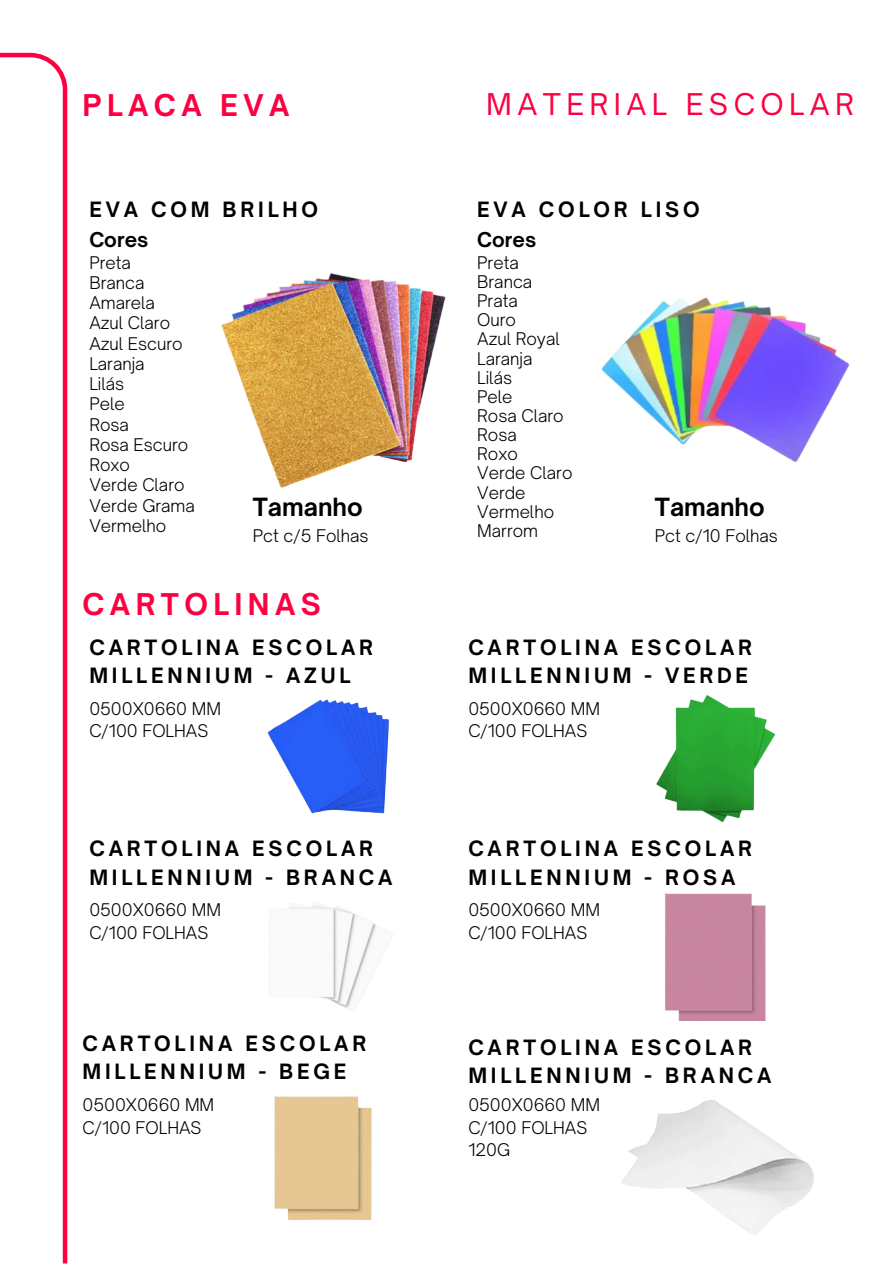
<style>
.page{position:relative;width:894px;height:1264px;background:#fff}
.page>*{position:absolute;margin:0;border:0;box-sizing:border-box;transform-origin:0 0}
.t1{font:700 28.65px "Open Sauce One";letter-spacing:.19em;color:#fc0042}
.t2{font:28.65px "Open Sauce One";letter-spacing:.19em;color:#fc0042}
.t3{font:700 24px "Open Sauce One";color:#000}
.t4{font:700 20.25px/28.2px "Open Sauce One";letter-spacing:.19em;color:#000}
.t5{font:700 19.5px "Open Sauce One";color:#000}
.t6{font:300 16.65px/22.6px "Open Sauce One";color:#000}
</style>
<div class="page">
<svg style="left:0;top:52px;width:68px;height:1211px"></svg>
<img style="left:221px;top:273px;width:225px;height:215px">
<img style="left:601px;top:297px;width:249px;height:165px">
<img style="left:267px;top:699px;width:122px;height:115px">
<img style="left:288px;top:905px;width:89px;height:104px">
<img style="left:274px;top:1096px;width:98px;height:124px">
<img style="left:656px;top:695px;width:120px;height:127px">
<img style="left:664px;top:893px;width:102px;height:127px">
<img style="left:621px;top:1100px;width:193px;height:135px">
<h1 class="t1" style="left:82px;top:87px;width:208px">PLACA EVA</h1>
<p class="t2" style="left:486px;top:87px;width:369px">MATERIAL ESCOLAR</p>
<h4 class="t4" style="left:89px;top:195px;width:230px">EVA COM BRILHO</h4>
<h5 class="t5" style="left:89px;top:228px;width:60px">Cores</h5>
<p class="t6" style="left:89px;top:251px;width:43px">Preta</p>
<p class="t6" style="left:89px;top:271px;width:56px">Branca</p>
<p class="t6" style="left:89px;top:291px;width:67px">Amarela</p>
<p class="t6" style="left:89px;top:311px;width:82px">Azul Claro</p>
<p class="t6" style="left:89px;top:332px;width:95px">Azul Escuro</p>
<p class="t6" style="left:89px;top:352px;width:57px">Laranja</p>
<p class="t6" style="left:89px;top:372px;width:36px">Lilás</p>
<p class="t6" style="left:89px;top:392px;width:37px">Pele</p>
<p class="t6" style="left:89px;top:413px;width:41px">Rosa</p>
<p class="t6" style="left:89px;top:433px;width:100px">Rosa Escuro</p>
<p class="t6" style="left:89px;top:453px;width:42px">Roxo</p>
<p class="t6" style="left:89px;top:473px;width:97px">Verde Claro</p>
<p class="t6" style="left:89px;top:494px;width:107px">Verde Grama</p>
<p class="t6" style="left:89px;top:514px;width:78px">Vermelho</p>
<p class="t4" style="left:477px;top:195px;width:224px">EVA COLOR LISO</p>
<h3 class="t5" style="left:477px;top:228px;width:60px">Cores</h3>
<p class="t6" style="left:477px;top:251px;width:43px">Preta</p>
<h1 class="t6" style="left:477px;top:270px;width:56px">Branca</h1>
<h4 class="t6" style="left:477px;top:289px;width:42px">Prata</h4>
<p class="t6" style="left:477px;top:309px;width:40px">Ouro</p>
<h6 class="t6" style="left:477px;top:328px;width:84px">Azul Royal</h6>
<h4 class="t6" style="left:477px;top:347px;width:57px">Laranja</h4>
<p class="t6" style="left:477px;top:366px;width:36px">Lilás</p>
<h6 class="t6" style="left:477px;top:385px;width:37px">Pele</h6>
<h4 class="t6" style="left:477px;top:404px;width:88px">Rosa Claro</h4>
<h6 class="t6" style="left:477px;top:423px;width:41px">Rosa</h6>
<p class="t6" style="left:477px;top:442px;width:42px">Roxo</p>
<h2 class="t6" style="left:477px;top:462px;width:97px">Verde Claro</h2>
<h4 class="t6" style="left:477px;top:481px;width:50px">Verde</h4>
<h5 class="t6" style="left:477px;top:500px;width:78px">Vermelho</h5>
<p class="t3" style="left:654px;top:492px;width:111px">Tamanho</p>
<p class="t3" style="left:253px;top:492px;width:111px">Tamanho</p>
<p class="t6" style="left:253px;top:524px;width:117px">Pct c/5 Folhas</p>
<p class="t6" style="left:477px;top:519px;width:62px">Marrom</p>
<p class="t6" style="left:654px;top:524px;width:125px">Pct c/10 Folhas</p>
<p class="t1" style="left:82px;top:586px;width:240px">CARTOLINAS</p>
<p class="t4" style="left:89px;top:633px;width:285px">CARTOLINA ESCOLAR<br>MILLENNIUM - AZUL</p>
<p class="t6" style="left:89px;top:697px;width:133px">0500X0660 MM<br>C/100 FOLHAS</p>
<p class="t4" style="left:89px;top:834px;width:304px">CARTOLINA ESCOLAR<br>MILLENNIUM - BRANCA</p>
<p class="t6" style="left:89px;top:898px;width:133px">0500X0660 MM<br>C/100 FOLHAS</p>
<p class="t4" style="left:82px;top:1029px;width:285px">CARTOLINA ESCOLAR<br>MILLENNIUM - BEGE</p>
<p class="t6" style="left:82px;top:1093px;width:133px">0500X0660 MM<br>C/100 FOLHAS</p>
<p class="t4" style="left:468px;top:633px;width:285px">CARTOLINA ESCOLAR<br>MILLENNIUM - VERDE</p>
<p class="t6" style="left:468px;top:697px;width:133px">0500X0660 MM<br>C/100 FOLHAS</p>
<p class="t4" style="left:468px;top:834px;width:285px">CARTOLINA ESCOLAR<br>MILLENNIUM - ROSA</p>
<p class="t6" style="left:468px;top:898px;width:133px">0500X0660 MM<br>C/100 FOLHAS</p>
<h3 class="t4" style="left:468px;top:1032px;width:304px">CARTOLINA ESCOLAR<br>MILLENNIUM - BRANCA</h3>
<p class="t6" style="left:468px;top:1093px;width:133px">0500X0660 MM<br>C/100 FOLHAS<br>120G</p>
</div>
